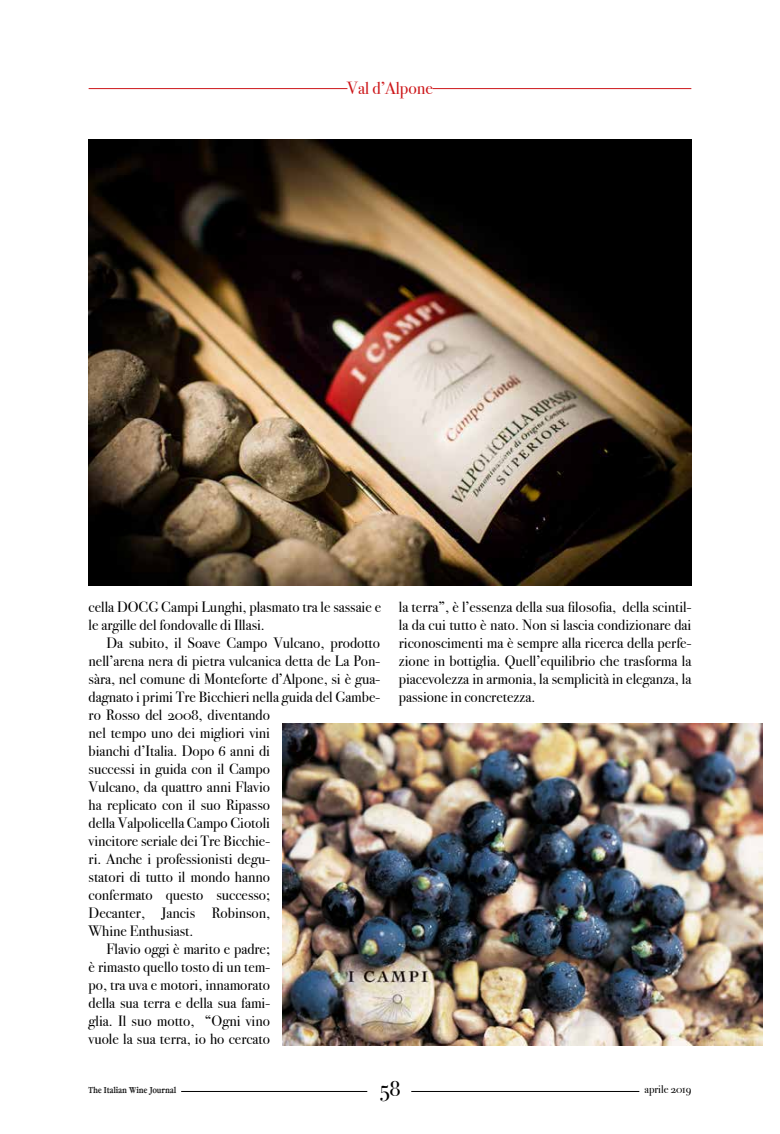
<style>
.page{position:relative;width:780px;height:1134px;background:#fff}
.page>*{position:absolute;margin:0;border:0;box-sizing:border-box;transform-origin:0 0}
.t1{font:22.5px "Bodoni Svty Two OSITCTT";color:#000}
.t2{font:17.5px "Bodoni Svty Two OSITCTT";color:#cd171a}
.t3{font:15px/18px "Bodoni Svty Two OSITCTT";color:#000}
.t4{font:11.25px "Bodoni Svty Two OSITCTT";color:#000}
.t5{font:700 8.75px "Garamond Std Handtooled";color:#000;scale:.79 1}
</style>
<div class="page">
<hr style="left:181px;top:1091px;width:186px;height:1px;background:#000">
<hr style="left:411px;top:1091px;width:228px;height:1px;background:#000">
<hr style="left:89px;top:88px;width:258px;height:1px;background:#cd171a">
<hr style="left:432px;top:88px;width:259px;height:1px;background:#cd171a">
<img style="left:89px;top:140px;width:602px;height:445px">
<img style="left:282px;top:724px;width:480px;height:321px">
<p class="t2" style="left:347px;top:78px;width:87px">Val d’Alpone</p>
<p class="t3" style="left:89px;top:598px;width:294px">cella DOCG Campi Lunghi, plasmato tra le sassaie e le argille del fondovalle di Illasi.</p>
<p class="t3" style="left:106px;top:634px;width:275px">Da subito, il Soave Campo Vulcano, prodotto</p>
<p class="t3" style="left:89px;top:652px;width:293px">nell’arena nera di pietra vulcanica detta de La Pon-</p>
<p class="t3" style="left:89px;top:670px;width:293px">sàra, nel comune di Monteforte d’Alpone, si è gua-</p>
<p class="t3" style="left:89px;top:688px;width:293px">dagnato i primi Tre Bicchieri nella guida del Gambe-</p>
<p class="t3" style="left:89px;top:706px;width:183px">ro Rosso del 2008, diventando</p>
<p class="t3" style="left:89px;top:724px;width:183px">nel tempo uno dei migliori vini</p>
<p class="t3" style="left:89px;top:742px;width:183px">bianchi d’Italia. Dopo 6 anni di</p>
<p class="t3" style="left:89px;top:760px;width:183px">successi in guida con il Campo</p>
<p class="t3" style="left:89px;top:778px;width:183px">Vulcano, da quattro anni Flavio</p>
<p class="t3" style="left:89px;top:796px;width:183px">ha replicato con il suo Ripasso</p>
<p class="t3" style="left:89px;top:814px;width:183px">della Valpolicella Campo Ciotoli</p>
<p class="t3" style="left:89px;top:832px;width:183px">vincitore seriale dei Tre Bicchie-</p>
<p class="t3" style="left:89px;top:850px;width:183px">ri. Anche i professionisti degu-</p>
<p class="t3" style="left:89px;top:868px;width:183px">statori di tutto il mondo hanno</p>
<p class="t3" style="left:89px;top:886px;width:183px">confermato questo successo;</p>
<p class="t3" style="left:89px;top:904px;width:183px">Decanter, Jancis Robinson,</p>
<p class="t3" style="left:89px;top:922px;width:106px">Whine Enthusiast.</p>
<p class="t3" style="left:106px;top:940px;width:165px">Flavio oggi è marito e padre;</p>
<p class="t3" style="left:89px;top:958px;width:183px">è rimasto quello tosto di un tem-</p>
<p class="t3" style="left:89px;top:976px;width:183px">po, tra uva e motori, innamorato</p>
<p class="t3" style="left:89px;top:994px;width:183px">della sua terra e della sua fami-</p>
<p class="t3" style="left:89px;top:1012px;width:183px">glia. Il suo motto, “Ogni vino</p>
<p class="t3" style="left:89px;top:1030px;width:183px">vuole la sua terra, io ho cercato</p>
<p class="t3" style="left:399px;top:598px;width:294px;text-align:justify">la terra”, è l’essenza della sua filosofia, della scintil&shy;la da cui tutto è nato. Non si lascia condizionare dai riconoscimenti ma è sempre alla ricerca della perfe&shy;zione in bottiglia. Quell’equilibrio che trasforma la piacevolezza in armonia, la semplicità in eleganza, la passione in concretezza.</p>
<p class="t5" style="left:89px;top:1085px;width:112px">The Italian Wine Journal</p>
<h1 class="t1" style="left:379px;top:1075px;width:22px">58</h1>
<p class="t4" style="left:644px;top:1083px;width:48px">aprile 2019</p>
</div>
